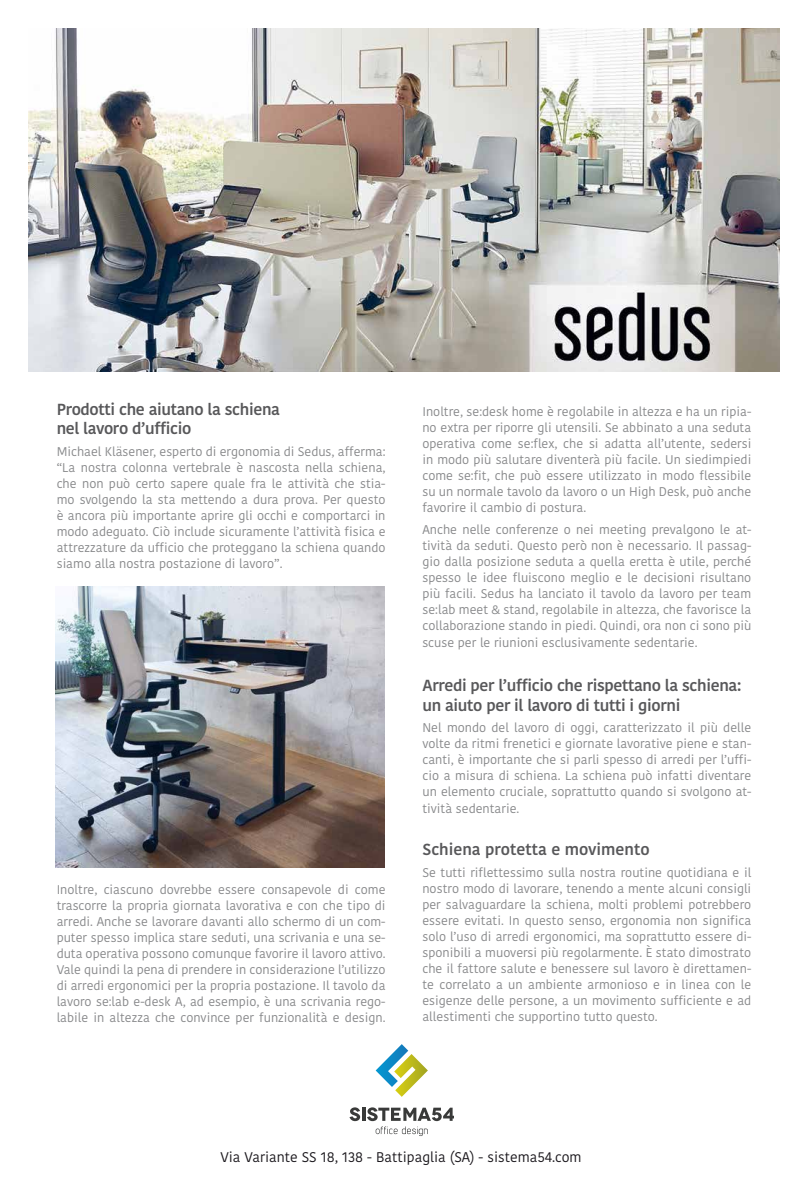
<style>
.page{position:relative;width:808px;height:1191px;background:#fff}
.page>*{position:absolute;margin:0;border:0;box-sizing:border-box;transform-origin:0 0}
.t1{font:600 16px/19.2px "Kohinoor Bangla";letter-spacing:-.02em;color:#58585a}
.t2{font:600 16px "Kohinoor Bangla";color:#58585a}
.t3{font:14px "Kohinoor Bangla";color:#1a171c}
.t4{font:12.6px/16px "Kohinoor Bangla";color:#87888a;text-align:justify}
</style>
<div class="page">
<img style="left:56px;top:587px;width:329px;height:280px">
<img style="left:28px;top:28px;width:752px;height:344px">
<svg style="left:349px;top:1107px;width:105px;height:29px"></svg>
<svg style="left:376px;top:1044px;width:52px;height:52px"></svg>
<p class="t1" style="left:57px;top:399px;width:225px">Prodotti che aiutano la schiena nel lavoro d’ufficio</p>
<p class="t4" style="left:57px;top:443px;width:330px">Michael Kläsener, esperto di ergonomia di Sedus, afferma: “La nostra colonna vertebrale è nascosta nella schiena, che non può certo sapere quale fra le attività che stia&shy;mo svolgendo la sta mettendo a dura prova. Per questo è ancora più importante aprire gli occhi e comportarci in modo adeguato. Ciò include sicuramente l’attività fisica e attrezzature da ufficio che proteggano la schiena quando siamo alla nostra postazione di lavoro”.</p>
<p class="t4" style="left:57px;top:881px;width:330px">Inoltre, ciascuno dovrebbe essere consapevole di come trascorre la propria giornata lavorativa e con che tipo di arredi. Anche se lavorare davanti allo schermo di un com&shy;puter spesso implica stare seduti, una scrivania e una se&shy;duta operativa possono comunque favorire il lavoro attivo.<br>Vale quindi la pena di prendere in considerazione l’utilizzo di arredi ergonomici per la propria postazione. Il tavolo da lavoro se:lab e-desk A, ad esempio, è una scrivania rego&shy;labile in altezza che convince per funzionalità e design.</p>
<p class="t4" style="left:422px;top:403px;width:330px">Inoltre, se:desk home è regolabile in altezza e ha un ripia&shy;no extra per riporre gli utensili. Se abbinato a una seduta operativa come se:flex, che si adatta all’utente, sedersi in modo più salutare diventerà più facile. Un siedimpiedi come se:fit, che può essere utilizzato in modo flessibile su un normale tavolo da lavoro o un High Desk, può anche favorire il cambio di postura.</p>
<p class="t4" style="left:422px;top:521px;width:330px">Anche nelle conferenze o nei meeting prevalgono le at&shy;tività da seduti. Questo però non è necessario. Il passag&shy;gio dalla posizione seduta a quella eretta è utile, perché spesso le idee fluiscono meglio e le decisioni risultano più facili. Sedus ha lanciato il tavolo da lavoro per team se:lab meet &amp; stand, regolabile in altezza, che favorisce la collaborazione stando in piedi. Quindi, ora non ci sono più scuse per le riunioni esclusivamente sedentarie.</p>
<p class="t1" style="left:422px;top:675px;width:320px">Arredi per l’ufficio che rispettano la schiena: un aiuto per il lavoro di tutti i giorni</p>
<p class="t4" style="left:422px;top:719px;width:330px">Nel mondo del lavoro di oggi, caratterizzato il più delle volte da ritmi frenetici e giornate lavorative piene e stan&shy;canti, è importante che si parli spesso di arredi per l’uffi&shy;cio a misura di schiena. La schiena può infatti diventare un elemento cruciale, soprattutto quando si svolgono at&shy;tività sedentarie.</p>
<p class="t2" style="left:422px;top:836px;width:229px">Schiena protetta e movimento</p>
<p class="t4" style="left:422px;top:864px;width:330px">Se tutti riflettessimo sulla nostra routine quotidiana e il nostro modo di lavorare, tenendo a mente alcuni consigli per salvaguardare la schiena, molti problemi potrebbero essere evitati. In questo senso, ergonomia non significa solo l’uso di arredi ergonomici, ma soprattutto essere di&shy;sponibili a muoversi più regolarmente. È stato dimostrato che il fattore salute e benessere sul lavoro è direttamen&shy;te correlato a un ambiente armonioso e in linea con le esigenze delle persone, a un movimento sufficiente e ad allestimenti che supportino tutto questo.</p>
<p class="t3" style="left:220px;top:1146px;width:363px">Via Variante SS 18, 138 - Battipaglia (SA) - sistema54.com</p>
</div>
